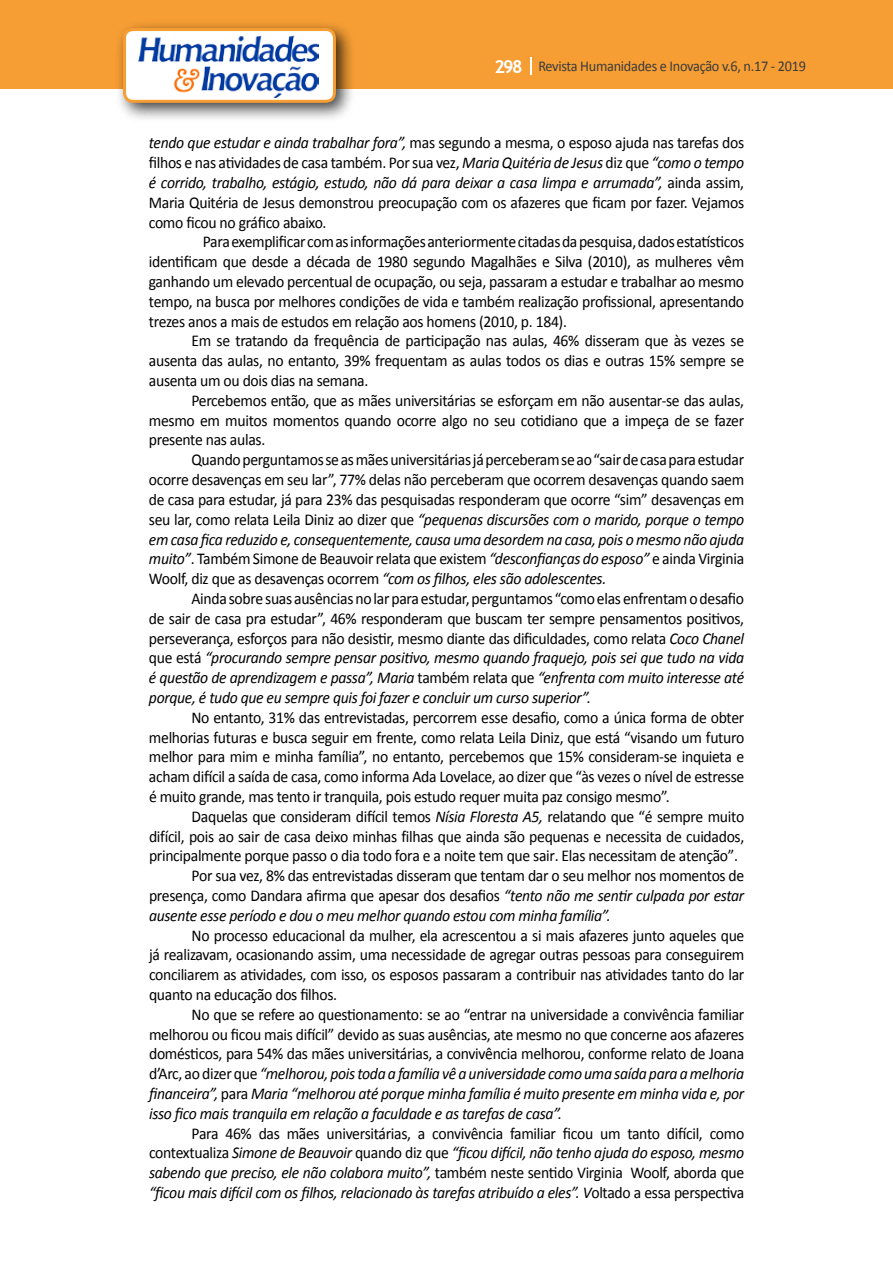
<style>
.page{position:relative;width:893px;height:1263px;background:#fff}
.page>*{position:absolute;margin:0;border:0;box-sizing:border-box;transform-origin:0 0}
.t1{font:16.5px/19.8px "Calibri";letter-spacing:-.02em;color:#000;text-align:justify;scale:.95 1}
.t2{font:italic 16.5px/19.8px "Calibri";letter-spacing:-.02em;color:#000;text-align:justify;scale:.95 1}
.t3{font:15px "Calibri";letter-spacing:-.02em;color:#3c3c3b;scale:.95 1}
.s1{font-family:"Trebuchet MS";font-weight:700;font-size:18px;color:#fff}
.s2{font-style:italic}
.s3{font-style:normal}
</style>
<div class="page">
<div style="left:0;top:0;width:893px;height:88px;background:#f69e34"></div>
<svg style="left:530px;top:57px;width:2px;height:18px"></svg>
<div style="left:115px;top:20px;width:241px;height:103px;background:#000;opacity:.75"></div>
<div style="left:125px;top:30px;width:209px;height:71px;background:#fff;border-radius:9px"></div>
<img style="left:138px;top:35px;width:181px;height:62px">
<div style="left:123px;top:28px;width:213px;height:75px;border:3px solid #f69e34;border-radius:9px"></div>
<p class="t3" style="left:495px;top:57px;width:329px"><span class="s1">298</span> Revista Humanidades e Inovação v.6, n.17 - 2019</p>
<p class="t1" style="left:149px;top:133px;width:628px"><span class="s2">tendo que estudar e ainda trabalhar fora”,</span> mas segundo a mesma, o esposo ajuda nas tarefas dos filhos e nas atividades de casa também. Por sua vez, <span class="s2">Maria Quitéria de Jesus</span> diz que <span class="s2">“como o tempo é corrido, trabalho, estágio, estudo, não dá para deixar a casa limpa e arrumada”,</span> ainda assim, Maria Quitéria de Jesus demonstrou preocupação com os afazeres que ficam por fazer. Vejamos como ficou no gráfico abaixo.</p>
<p class="t1" style="left:149px;top:232px;width:628px;text-indent:54px">Paraexemplificarcomasinformaçõesanteriormentecitadasdapesquisa,dadosestatísticos identificam que desde a década de 1980 segundo Magalhães e Silva (2010), as mulheres vêm ganhando um elevado percentual de ocupação, ou seja, passaram a estudar e trabalhar ao mesmo tempo, na busca por melhores condições de vida e também realização profissional, apresentando trezes anos a mais de estudos em relação aos homens (2010, p. 184).</p>
<p class="t1" style="left:149px;top:331px;width:628px;text-indent:43px">Em se tratando da frequência de participação nas aulas, 46% disseram que às vezes se ausenta das aulas, no entanto, 39% frequentam as aulas todos os dias e outras 15% sempre se ausenta um ou dois dias na semana.</p>
<p class="t1" style="left:149px;top:391px;width:628px;text-indent:43px">Percebemos então, que as mães universitárias se esforçam em não ausentar-se das aulas, mesmo em muitos momentos quando ocorre algo no seu cotidiano que a impeça de se fazer presente nas aulas.</p>
<p class="t1" style="left:149px;top:450px;width:628px;text-indent:42px">Quandoperguntamosseasmãesuniversitáriasjáperceberamseao“sairdecasaparaestudar ocorre desavenças em seu lar”, 77% delas não perceberam que ocorrem desavenças quando saem de casa para estudar, já para 23% das pesquisadas responderam que ocorre “sim” desavenças em seu lar, como relata Leila Diniz ao dizer que <span class="s2">“pequenas discursões com o marido, porque o tempo em casa fica reduzido e, consequentemente, causa uma desordem na casa, pois o mesmo não ajuda muito”</span>. Também Simone de Beauvoir relata que existem <span class="s2">“desconfianças do esposo”</span> e ainda Virginia Woolf, diz que as desavenças ocorrem <span class="s2">“com os filhos, eles são adolescentes.</span></p>
<p class="t1" style="left:149px;top:589px;width:628px;text-indent:43px">Ainda sobre suas ausênciasnolarpara estudar,perguntamos “comoelasenfrentamodesafio de sair de casa pra estudar”, 46% responderam que buscam ter sempre pensamentos positivos, perseverança, esforços para não desistir, mesmo diante das dificuldades, como relata <span class="s2">Coco Chanel </span>que está <span class="s2">“procurando sempre pensar positivo, mesmo quando fraquejo, pois sei que tudo na vida é questão de aprendizagem e passa”, Maria</span> também relata que <span class="s2">“enfrenta com muito interesse até porque, é tudo que eu sempre quis foi fazer e concluir um curso superior”.</span></p>
<p class="t1" style="left:149px;top:707px;width:628px;text-indent:42px">No entanto, 31% das entrevistadas, percorrem esse desafio, como a única forma de obter melhorias futuras e busca seguir em frente, como relata Leila Diniz, que está “visando um futuro melhor para mim e minha família”, no entanto, percebemos que 15% consideram-se inquieta e acham difícil a saída de casa, como informa Ada Lovelace, ao dizer que “às vezes o nível de estresse é muito grande, mas tento ir tranquila, pois estudo requer muita paz consigo mesmo”.</p>
<p class="t1" style="left:192px;top:806px;width:583px">Daquelas que consideram difícil temos <span class="s2">Nísia Floresta A5,</span> relatando que “é sempre muito</p>
<p class="t1" style="left:149px;top:826px;width:628px">difícil, pois ao sair de casa deixo minhas filhas que ainda são pequenas e necessita de cuidados,</p>
<p class="t1" style="left:149px;top:846px;width:621px">principalmente porque passo o dia todo fora e a noite tem que sair. Elas necessitam de atenção”.</p>
<p class="t1" style="left:192px;top:866px;width:583px">Por sua vez, 8% das entrevistadas disseram que tentam dar o seu melhor nos momentos de</p>
<p class="t1" style="left:149px;top:886px;width:628px">presença, como Dandara afirma que apesar dos desafios <span class="s2">“tento não me sentir culpada por estar</span></p>
<p class="t2" style="left:149px;top:905px;width:487px">ausente esse período e dou o meu melhor quando estou com minha família”.</p>
<p class="t1" style="left:149px;top:925px;width:628px;text-indent:43px">No processo educacional da mulher, ela acrescentou a si mais afazeres junto aqueles que já realizavam, ocasionando assim, uma necessidade de agregar outras pessoas para conseguirem conciliarem as atividades, com isso, os esposos passaram a contribuir nas atividades tanto do lar quanto na educação dos filhos.</p>
<p class="t1" style="left:149px;top:1004px;width:628px;text-indent:43px">No que se refere ao questionamento: se ao “entrar na universidade a convivência familiar melhorou ou ficou mais difícil” devido as suas ausências, ate mesmo no que concerne aos afazeres domésticos, para 54% das mães universitárias, a convivência melhorou, conforme relato de Joana d’Arc, ao dizer que <span class="s2">“melhorou, pois toda a família vê a universidade como uma saída para a melhoria financeira”,</span> para <span class="s2">Maria “melhorou até porque minha família é muito presente em minha vida e, por isso fico mais tranquila em relação a faculdade e as tarefas de casa”.</span></p>
<p class="t2" style="left:149px;top:1122px;width:628px;text-indent:43px"><span class="s3">Para 46% das mães universitárias, a convivência familiar ficou um tanto difícil, como contextualiza</span> Simone de Beauvoir <span class="s3">quando diz que</span> “ficou difícil, não tenho ajuda do esposo, mesmo sabendo que preciso, ele não colabora muito”, <span class="s3">também neste sentido Virginia Woolf, aborda que </span>“ficou mais difícil com os filhos, relacionado às tarefas atribuído a eles”. V<span class="s3">oltado a essa perspectiva</span></p>
</div>
